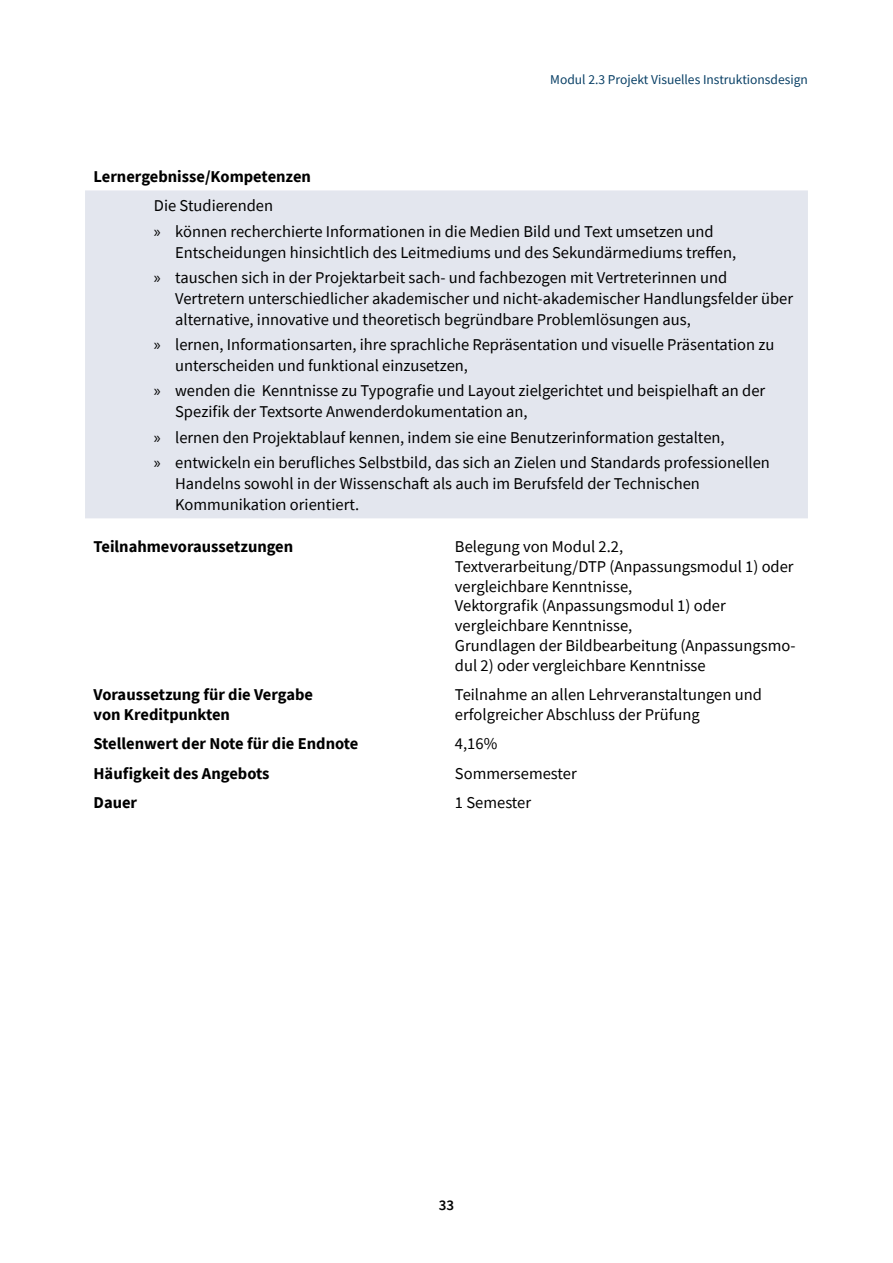
<style>
.page{position:relative;width:893px;height:1263px;background:#fff}
.page>*{position:absolute;margin:0;border:0;box-sizing:border-box;transform-origin:0 0}
.t1{font:16.5px/19.8px "Source Sans Pro";color:#000}
.t2{font:700 16.5px/19.8px "Source Sans Pro";color:#000}
.t3{font:600 15px "Source Sans Pro";color:#000}
.t4{font:13.5px "Source Sans Pro";color:#083f65}
.s1{font-family:"Myriad Pro"}
</style>
<div class="page">
<div style="left:85px;top:190px;width:723px;height:328px;background:#e3e6ee"></div>
<p class="t4" style="left:550px;top:71px;width:259px">Modul 2.3 Projekt Visuelles Instruktionsdesign</p>
<p class="t2" style="left:94px;top:166px;width:219px">Lernergebnisse/Kompetenzen</p>
<p class="t1" style="left:154px;top:193px;width:561px;line-height:25.2px">Die Studierenden<br><span class="s1">»</span> können recherchierte Informationen in die Medien Bild und Text umsetzen und</p>
<p class="t1" style="left:154px;top:239px;width:584px;line-height:25.2px;text-indent:21px">Entscheidungen hinsichtlich des Leitmediums und des Sekundärmediums treffen, <span class="s1">»</span> tauschen sich in der Projektarbeit sach- und fachbezogen mit Vertreterinnen und</p>
<p class="t1" style="left:175px;top:288px;width:619px;line-height:21px">Vertretern unterschiedlicher akademischer und nicht-akademischer Handlungsfelder über alternative, innovative und theoretisch begründbare Problemlösungen aus,</p>
<p class="t1" style="left:175px;top:334px;width:601px;line-height:21px;text-indent:-21px"><span class="s1">»</span> lernen, Informationsarten, ihre sprachliche Repräsentation und visuelle Präsentation zu unterscheiden und funktional einzusetzen,</p>
<p class="t1" style="left:175px;top:380px;width:592px;line-height:21px;text-indent:-21px"><span class="s1">»</span> wenden die Kenntnisse zu Typografie und Layout zielgerichtet und beispielhaft an der<br>Spezifik der Textsorte Anwenderdokumentation an,</p>
<p class="t1" style="left:154px;top:424px;width:618px;line-height:25.2px"><span class="s1">»</span> lernen den Projektablauf kennen, indem sie eine Benutzerinformation gestalten,<br><span class="s1">»</span> entwickeln ein berufliches Selbstbild, das sich an Zielen und Standards professionellen</p>
<p class="t1" style="left:175px;top:473px;width:526px;line-height:21px">Handelns sowohl in der Wissenschaft als auch im Berufsfeld der Technischen<br>Kommunikation orientiert.</p>
<p class="t2" style="left:94px;top:536px;width:201px">Teilnahmevoraussetzungen</p>
<p class="t1" style="left:455px;top:536px;width:342px">Belegung von Modul 2.2,<br>Textverarbeitung/DTP (Anpassungsmodul 1) oder vergleichbare Kenntnisse,<br>Vektorgrafik (Anpassungsmodul 1) oder vergleichbare Kenntnisse,<br>Grundlagen der Bildbearbeitung (Anpassungsmo&shy;dul 2) oder vergleichbare Kenntnisse</p>
<p class="t2" style="left:94px;top:685px;width:221px">Voraussetzung für die Vergabe von Kreditpunkten</p>
<p class="t1" style="left:455px;top:685px;width:308px">Teilnahme an allen Lehrveranstaltungen und erfolgreicher Abschluss der Prüfung</p>
<p class="t2" style="left:94px;top:734px;width:266px">Stellenwert der Note für die Endnote</p>
<p class="t1" style="left:455px;top:734px;width:44px">4,16%</p>
<p class="t2" style="left:94px;top:763px;width:177px">Häufigkeit des Angebots</p>
<p class="t1" style="left:455px;top:763px;width:123px">Sommersemester</p>
<p class="t2" style="left:94px;top:792px;width:45px">Dauer</p>
<p class="t1" style="left:455px;top:793px;width:78px">1 Semester</p>
<p class="t3" style="left:439px;top:1195px;width:17px">33</p>
</div>
